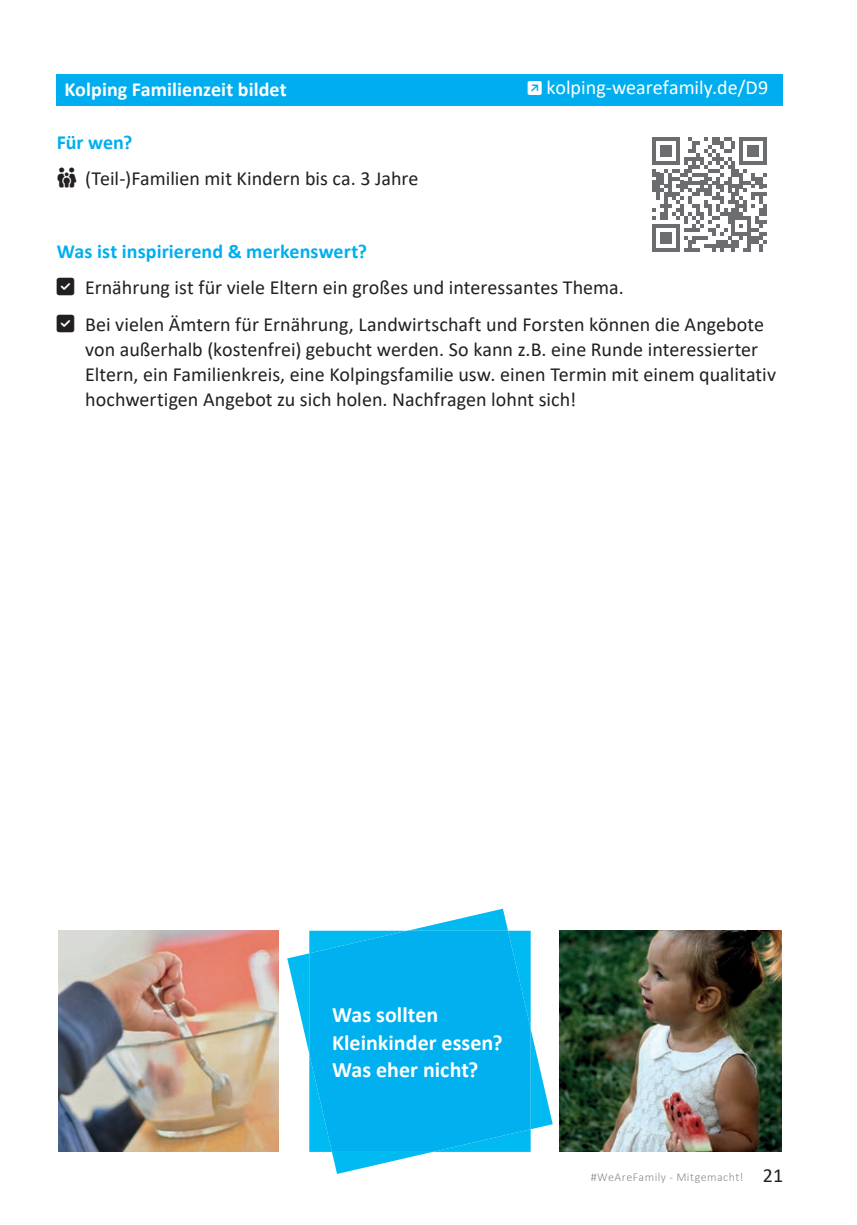
<style>
.page{position:relative;width:857px;height:1225px;background:#fff}
.page>*{position:absolute;margin:0;border:0;box-sizing:border-box;transform-origin:0 0}
.t1{font:700 22px/27.6px "Calibri";color:#fff}
.t2{font:20px/25px "Calibri";color:#231f20}
.t3{font:700 20px "Calibri";letter-spacing:.005em;color:#00aeef}
.t4{font:700 20px "Calibri";letter-spacing:.005em;color:#fff}
.t5{font:20px "Calibri";color:#fff}
.t6{font:300 12px "Calibri";letter-spacing:.04em;color:#8a8c8f}
.s1{font-weight:400;font-size:20px;color:#231f20}
</style>
<div class="page">
<div style="left:57px;top:74px;width:725px;height:31px;background:#00aeef"></div>
<svg style="left:652px;top:137px;width:114px;height:115px"></svg>
<img style="left:559px;top:930px;width:221px;height:221px">
<img style="left:59px;top:930px;width:219px;height:221px">
<svg style="left:287px;top:908px;width:265px;height:266px"></svg>
<svg style="left:309px;top:930px;width:221px;height:222px;background:#01b1ef"></svg>
<p class="t4" style="left:64px;top:75px;width:224px">Kolping Familienzeit bildet</p>
<p class="t5" style="left:546px;top:74px;width:223px">kolping-wearefamily.de/D9</p>
<p class="t3" style="left:57px;top:128px;width:77px">Für wen?</p>
<p class="t2" style="left:85px;top:166px;width:335px">(Teil-)Familien mit Kindern bis ca. 3 Jahre</p>
<p class="t3" style="left:57px;top:237px;width:311px">Was ist inspirierend &amp; merkenswert?</p>
<p class="t2" style="left:85px;top:269px;width:680px;line-height:36.4px">Ernährung ist für viele Eltern ein großes und interessantes Thema.<br>Bei vielen Ämtern für Ernährung, Landwirtschaft und Forsten können die Angebote</p>
<p class="t2" style="left:85px;top:336px;width:692px">von außerhalb (kostenfrei) gebucht werden. So kann z.B. eine Runde interessierter<br>Eltern, ein Familienkreis, eine Kolpingsfamilie usw. einen Termin mit einem qualitativ hochwertigen Angebot zu sich holen. Nachfragen lohnt sich!</p>
<p class="t1" style="left:332px;top:1000px;width:172px">Was sollten<br>Kleinkinder essen?<br>Was eher nicht?</p>
<p class="t6" style="left:590px;top:1169px;width:194px">#WeAreFamily - Mitgemacht! <span class="s1">21</span></p>
</div>
